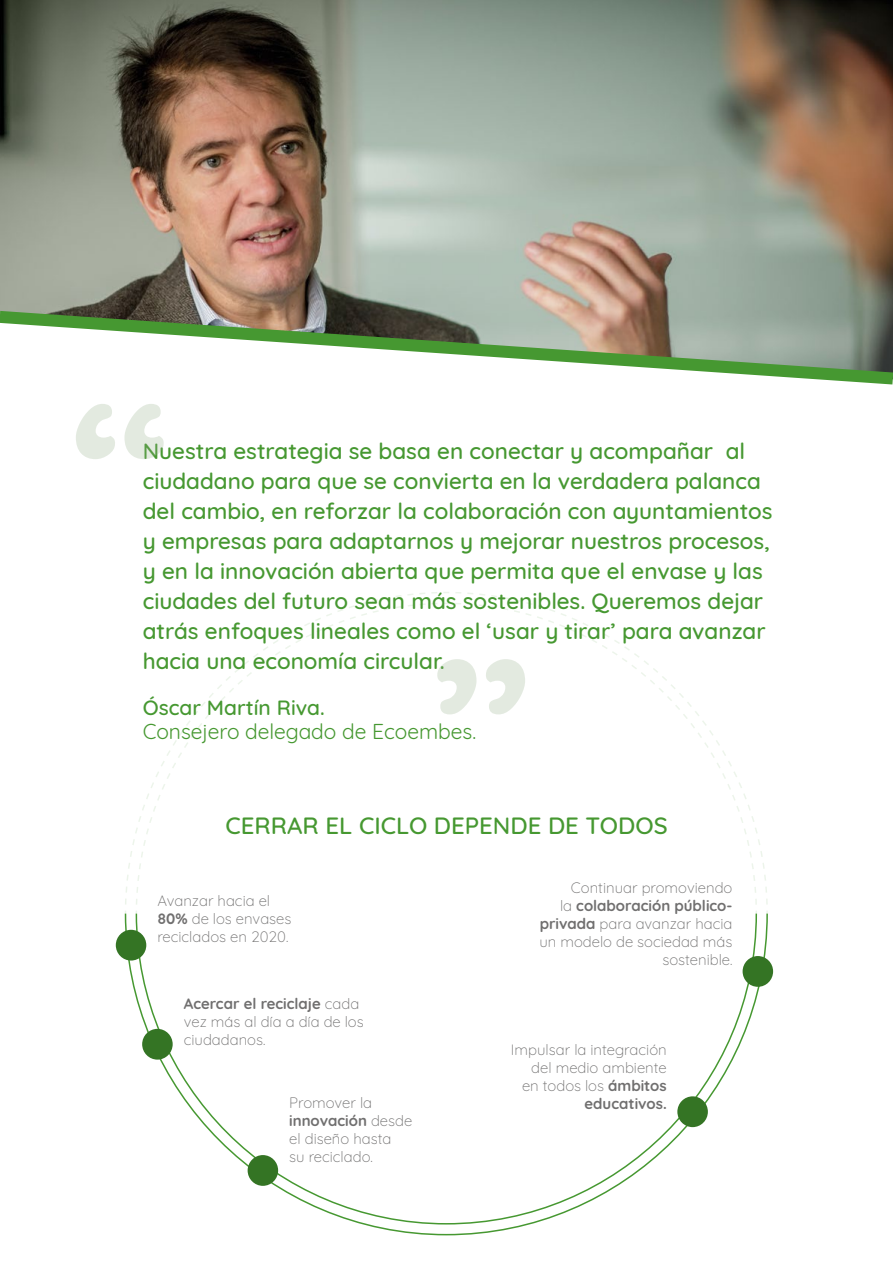
<style>
.page{position:relative;width:893px;height:1263px;background:#fff}
.page>*{position:absolute;margin:0;border:0;box-sizing:border-box;transform-origin:0 0}
.t1{font:500 24px "Quicksand";color:#469831}
.t2{font:500 22.5px/30px "Quicksand";color:#469831}
.t3{font:21px "Quicksand";color:#469831}
.t4{font:500 21px "Quicksand";color:#469831}
.t5{font:300 15px/18px "Quicksand";color:#706f6f}
.s1{font-weight:700}
</style>
<div class="page">
<svg style="left:135px;top:602px;width:623px;height:310px"></svg>
<svg style="left:124px;top:912px;width:644px;height:324px"></svg>
<div style="left:116px;top:930px;width:30px;height:30px;background:#347424;border-radius:50%"></div>
<div style="left:142px;top:1029px;width:31px;height:30px;background:#347424;border-radius:50%"></div>
<div style="left:248px;top:1155px;width:30px;height:31px;background:#347424;border-radius:50%"></div>
<div style="left:677px;top:1096px;width:31px;height:31px;background:#347424;border-radius:50%"></div>
<div style="left:743px;top:956px;width:30px;height:31px;background:#347424;border-radius:50%"></div>
<img style="left:0;top:0;width:893px;height:304px">
<svg style="left:76px;top:404px;width:88px;height:55px"></svg>
<svg style="left:437px;top:659px;width:88px;height:55px"></svg>
<svg style="left:0;top:304px;width:893px;height:81px"></svg>
<p class="t2" style="left:143px;top:434px;width:631px">Nuestra estrategia se basa en conectar y acompañar al ciudadano para que se convierta en la verdadera palanca del cambio, en reforzar la colaboración con ayuntamientos y empresas para adaptarnos y mejorar nuestros procesos, y en la innovación abierta que permita que el envase y las ciudades del futuro sean más sostenibles. Queremos dejar atrás enfoques lineales como el ‘usar y tirar’ para avanzar hacia una economía circular.</p>
<p class="t4" style="left:143px;top:691px;width:184px">Óscar Martín Riva.</p>
<p class="t3" style="left:143px;top:715px;width:335px">Consejero delegado de Ecoembes.</p>
<p class="t1" style="left:225px;top:806px;width:444px">CERRAR EL CICLO DEPENDE DE TODOS</p>
<p class="t5" style="left:157px;top:889px;width:136px">Avanzar hacia el<br><span class="s1">80%</span> de los envases reciclados en 2020.</p>
<p class="t5" style="left:184px;top:993px;width:181px"><span class="s1">Acercar el reciclaje</span> cada vez más al día a día de los ciudadanos.</p>
<p class="t5" style="left:289px;top:1092px;width:125px">Promover la <span class="s1">innovación</span> desde el diseño hasta<br>su reciclado.</p>
<p class="t5" style="left:539px;top:877px;width:195px;text-align:right">Continuar promoviendo<br>la <span class="s1">colaboración público&shy;privada</span> para avanzar hacia un modelo de sociedad más sostenible.</p>
<p class="t5" style="left:511px;top:1039px;width:157px;text-align:right">Impulsar la integración del medio ambiente en todos los <span class="s1">ámbitos educativos.</span></p>
</div>
